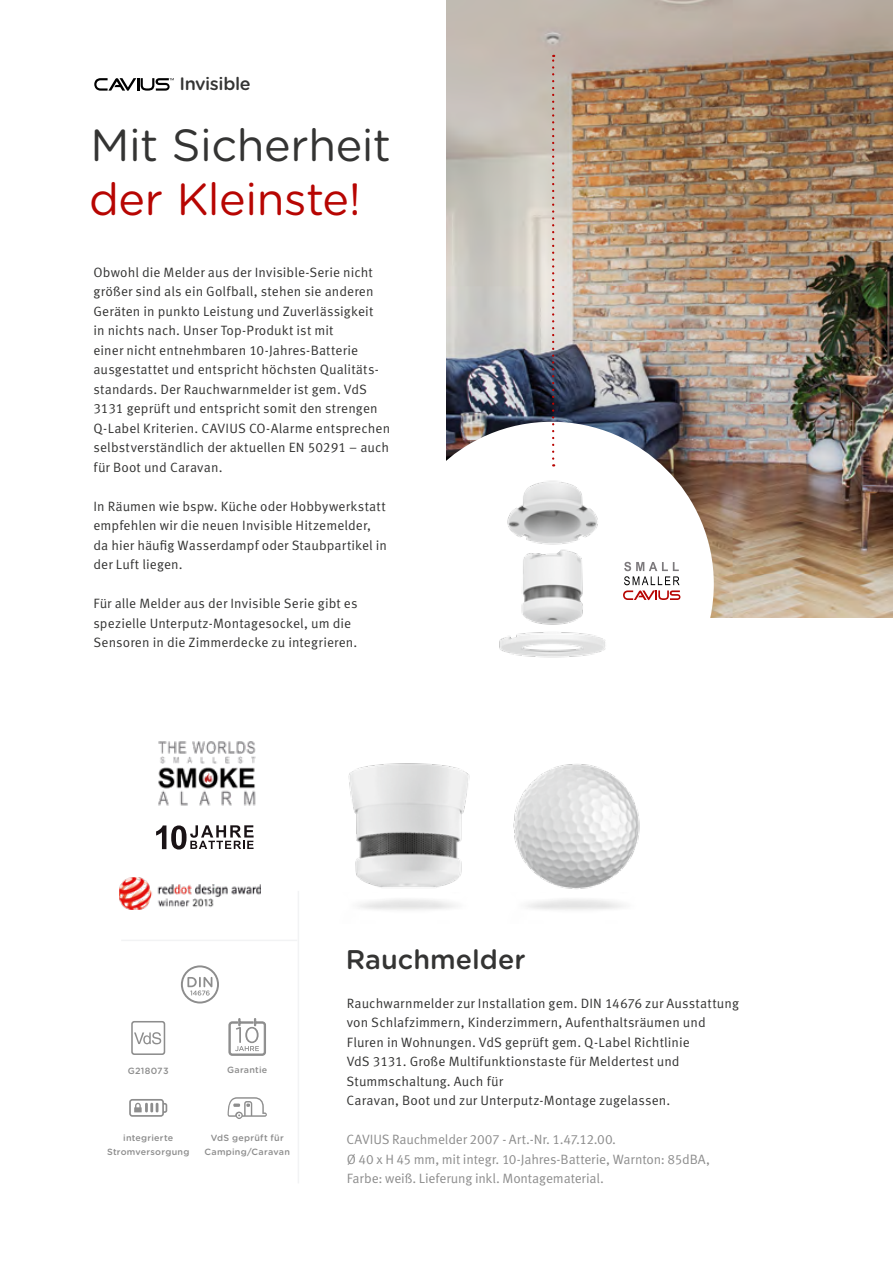
<style>
.page{position:relative;width:893px;height:1263px;background:#fff}
.page>*{position:absolute;margin:0;border:0;box-sizing:border-box;transform-origin:0 0}
.t1{font:45px "Gotham Rounded";letter-spacing:-.01em;color:#343433}
.t2{font:45px "Gotham Rounded";letter-spacing:-.01em;color:#b70502}
.t3{font:500 27px "Gotham Rounded";color:#343433}
.t4{font:500 18px "Gotham Rounded";letter-spacing:-.02em;color:#343433}
.t5{font:13.5px/19.5px "Meta Pro";letter-spacing:.005em;color:#343433}
.t6{font:13.5px/19.5px "Meta Pro";letter-spacing:-.01em;color:#8d8d8d}
.t7{font:500 9px/13.5px "Gotham Rounded";letter-spacing:.03em;color:#8d8d8d;text-align:center}
</style>
<div class="page">
<img style="left:446px;top:0;width:447px;height:618px">
<div style="left:389px;top:422px;width:325px;height:324px;background:#fff;border-radius:50%"></div>
<img style="left:158px;top:741px;width:98px;height:65px">
<img style="left:348px;top:763px;width:122px;height:125px">
<img style="left:513px;top:764px;width:127px;height:146px">
<svg style="left:181px;top:965px;width:38px;height:38px"></svg>
<svg style="left:129px;top:1099px;width:38px;height:18px"></svg>
<svg style="left:131px;top:1021px;width:34px;height:34px"></svg>
<svg style="left:229px;top:1018px;width:37px;height:37px"></svg>
<svg style="left:228px;top:1097px;width:39px;height:22px"></svg>
<img style="left:119px;top:877px;width:141px;height:33px">
<hr style="left:121px;top:940px;width:176px;height:1px;background:#f2f3f4">
<hr style="left:298px;top:891px;width:1px;height:292px;background:#f2f3f4">
<img style="left:499px;top:466px;width:107px;height:192px">
<svg style="left:552px;top:55px;width:2px;height:411px"></svg>
<svg style="left:623px;top:562px;width:57px;height:38px"></svg>
<svg style="left:156px;top:825px;width:98px;height:24px"></svg>
<svg style="left:94px;top:78px;width:80px;height:13px"></svg>
<h3 class="t4" style="left:179px;top:71px;width:73px">Invisible</h3>
<h1 class="t1" style="left:91px;top:114px;width:302px">Mit Sicherheit</h1>
<h1 class="t2" style="left:89px;top:168px;width:274px">der Kleinste!</h1>
<p class="t5" style="left:93px;top:263px;width:298px">Obwohl die Melder aus der Invisible-Serie nicht größer sind als ein Golfball, stehen sie anderen Geräten in punkto Leistung und Zuverlässigkeit<br>in nichts nach. Unser Top-Produkt ist mit<br>einer nicht entnehmbaren 10-Jahres-Batterie ausgestattet und entspricht höchsten Qualitäts&shy;standards. Der Rauchwarnmelder ist gem. VdS 3131 geprüft und entspricht somit den strengen Q-Label Kriterien. CAVIUS CO-Alarme entsprechen selbstverständlich der aktuellen EN 50291 – auch für Boot und Caravan.</p>
<p class="t5" style="left:93px;top:496px;width:295px">In Räumen wie bspw. Küche oder Hobbywerkstatt empfehlen wir die neuen Invisible Hitzemelder, da hier häufig Wasserdampf oder Staubpartikel in der Luft liegen.</p>
<p class="t5" style="left:93px;top:594px;width:266px">Für alle Melder aus der Invisible Serie gibt es spezielle Unterputz-Montagesockel, um die<br>Sensoren in die Zimmerdecke zu integrieren.</p>
<p class="t7" style="left:128px;top:1063px;width:42px">G218073</p>
<p class="t7" style="left:227px;top:1063px;width:42px">Garantie</p>
<p class="t7" style="left:107px;top:1131px;width:84px">integrierte<br>Stromversorgung</p>
<p class="t7" style="left:204px;top:1131px;width:87px">VdS geprüft für<br>Camping/Caravan</p>
<h2 class="t3" style="left:346px;top:940px;width:181px">Rauchmelder</h2>
<p class="t5" style="left:346px;top:994px;width:394px">Rauchwarnmelder zur Installation gem. DIN 14676 zur Ausstattung von Schlafzimmern, Kinderzimmern, Aufenthaltsräumen und Fluren in Wohnungen. VdS geprüft gem. Q-Label Richtlinie<br>VdS 3131. Große Multifunktionstaste für Meldertest und Stummschaltung. Auch für<br>Caravan, Boot und zur Unterputz-Montage zugelassen.</p>
<p class="t6" style="left:346px;top:1130px;width:365px">CAVIUS Rauchmelder 2007 - Art.-Nr. 1.47.12.00.<br>Ø 40 x H 45 mm, mit integr. 10-Jahres-Batterie, Warnton: 85dBA,<br>Farbe: weiß. Lieferung inkl. Montagematerial.</p>
</div>
